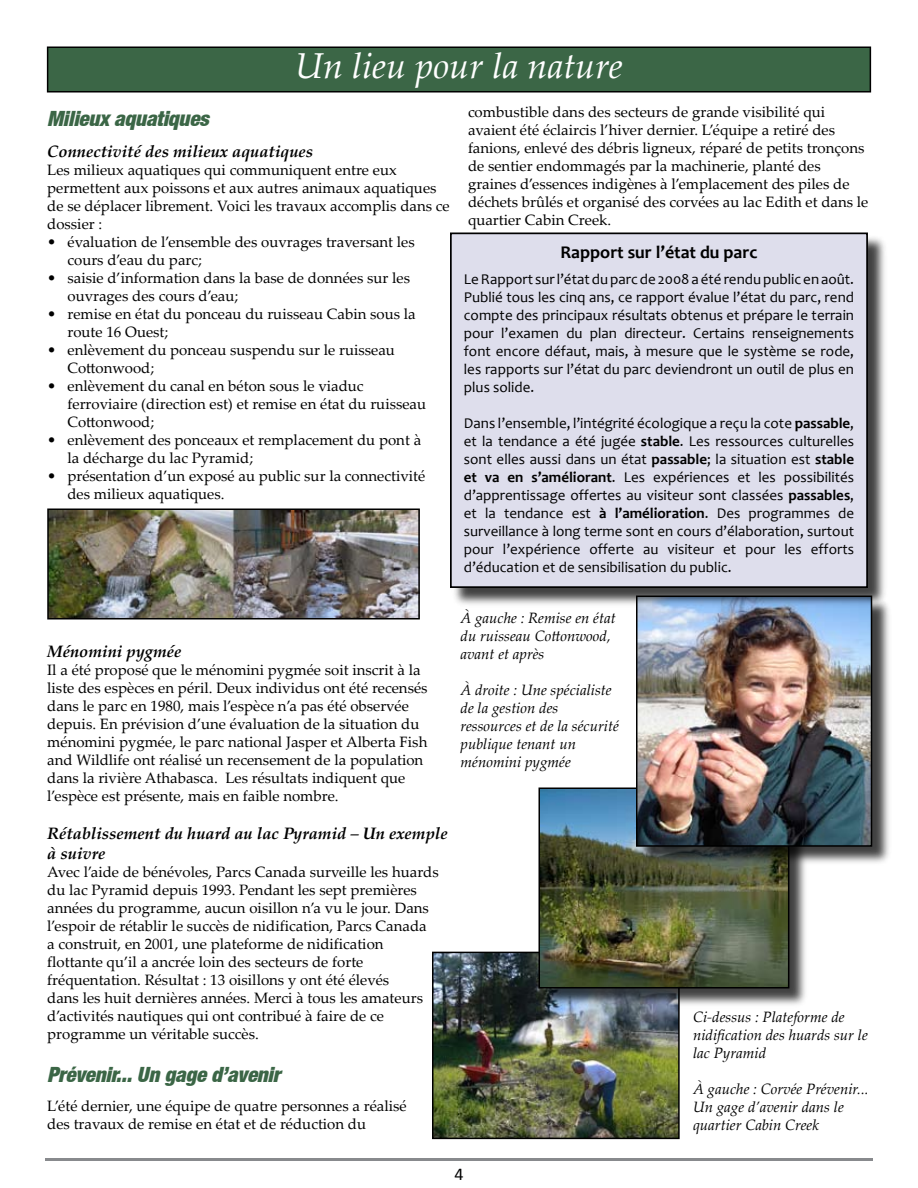
<style>
.page{position:relative;width:918px;height:1188px;background:#fff}
.page>*{position:absolute;margin:0;border:0;box-sizing:border-box;transform-origin:0 0}
.t1{font:italic 36px "Palatino Linotype";color:#fff}
.t2{font:italic 900 condensed 21px "Helvetica Neue";letter-spacing:-.01em;color:#3b6646}
.t3{font:700 18px "Candara";color:#000}
.t4{font:italic 700 16.5px/19.8px "Palatino Linotype";color:#000}
.t5{font:15px/18px "Palatino Linotype";color:#000}
.t6{font:15px/18px "Candara";color:#000;text-align:justify}
.t7{font:italic 15px/18px "Palatino Linotype";color:#000}
.s1{font-weight:700}
</style>
<div class="page">
<div style="left:48px;top:47px;width:822px;height:45px;background:#3b6646"></div>
<div style="left:47px;top:46px;width:824px;height:47px;border:2px solid #000"></div>
<hr style="left:45px;top:1158px;width:828px;height:3px;background:#888a8d">
<img style="left:435px;top:955px;width:242px;height:181px">
<div style="left:432px;top:952px;width:248px;height:187px;border:2px solid #000"></div>
<img style="left:50px;top:511px;width:367px;height:106px">
<div style="left:47px;top:508px;width:373px;height:112px;border:2px solid #000"></div>
<div style="left:540px;top:789px;width:270px;height:220px;background:#000;opacity:.75"></div>
<img style="left:541px;top:791px;width:245px;height:194px">
<div style="left:538px;top:788px;width:251px;height:200px;border:2px solid #000"></div>
<div style="left:638px;top:597px;width:254px;height:270px;background:#000;opacity:.75"></div>
<img style="left:639px;top:608px;width:230px;height:236px">
<div style="left:636px;top:596px;width:236px;height:251px;border:2px solid #000"></div>
<div style="left:452px;top:234px;width:436px;height:374px;background:#000;opacity:.75"></div>
<div style="left:451px;top:233px;width:416px;height:354px;background:#dedeec"></div>
<div style="left:450px;top:233px;width:418px;height:355px;border:2px solid #000"></div>
<h1 class="t1" style="left:295px;top:40px;width:329px">Un lieu pour la nature</h1>
<h2 class="t2" style="left:47px;top:106px;width:163px">Milieux aquatiques</h2>
<p class="t4" style="left:47px;top:141px;width:267px">Connectivité des milieux aquatiques</p>
<p class="t5" style="left:47px;top:160px;width:351px">Les milieux aquatiques qui communiquent entre eux</p>
<p class="t5" style="left:47px;top:178px;width:391px">permettent aux poissons et aux autres animaux aquatiques</p>
<p class="t5" style="left:47px;top:196px;width:404px">de se déplacer librement. Voici les travaux accomplis dans ce</p>
<p class="t5" style="left:47px;top:214px;width:57px">dossier :</p>
<p class="t5" style="left:68px;top:232px;width:349px">évaluation de l’ensemble des ouvrages traversant les</p>
<p class="t5" style="left:68px;top:250px;width:136px">cours d’eau du parc;</p>
<p class="t5" style="left:68px;top:268px;width:344px">saisie d’information dans la base de données sur les</p>
<p class="t5" style="left:68px;top:286px;width:172px">ouvrages des cours d’eau;</p>
<p class="t5" style="left:68px;top:304px;width:350px">remise en état du ponceau du ruisseau Cabin sous la</p>
<p class="t5" style="left:68px;top:322px;width:102px">route 16 Ouest;</p>
<p class="t5" style="left:68px;top:340px;width:329px">enlèvement du ponceau suspendu sur le ruisseau</p>
<p class="t5" style="left:68px;top:358px;width:88px">Cottonwood;</p>
<p class="t5" style="left:68px;top:376px;width:298px">enlèvement du canal en béton sous le viaduc</p>
<p class="t5" style="left:68px;top:394px;width:360px">ferroviaire (direction est) et remise en état du ruisseau</p>
<p class="t5" style="left:68px;top:412px;width:88px">Cottonwood;</p>
<p class="t5" style="left:68px;top:430px;width:355px">enlèvement des ponceaux et remplacement du pont à</p>
<p class="t5" style="left:68px;top:448px;width:187px">la décharge du lac Pyramid;</p>
<p class="t5" style="left:68px;top:466px;width:359px">présentation d’un exposé au public sur la connectivité</p>
<p class="t5" style="left:68px;top:484px;width:158px">des milieux aquatiques.</p>
<p class="t5" style="left:47px;top:232px;width:11px">•</p>
<p class="t5" style="left:47px;top:268px;width:11px">•</p>
<p class="t5" style="left:47px;top:304px;width:11px">•</p>
<p class="t5" style="left:47px;top:340px;width:11px">•</p>
<p class="t5" style="left:47px;top:376px;width:11px">•</p>
<p class="t5" style="left:47px;top:430px;width:11px">•</p>
<p class="t5" style="left:47px;top:466px;width:11px">•</p>
<p class="t5" style="left:468px;top:102px;width:402px">combustible dans des secteurs de grande visibilité qui avaient été éclaircis l’hiver dernier. L’équipe a retiré des fanions, enlevé des débris ligneux, réparé de petits tronçons de sentier endommagés par la machinerie, planté des graines d’essences indigènes à l’emplacement des piles de déchets brûlés et organisé des corvées au lac Edith et dans le quartier Cabin Creek.</p>
<p class="t3" style="left:561px;top:241px;width:198px">Rapport sur l’état du parc</p>
<p class="t6" style="left:464px;top:270px;width:392px">Le Rapport sur l’état du parc de 2008 a été rendu public en août.<br>Publié tous les cinq ans, ce rapport évalue l’état du parc, rend compte des principaux résultats obtenus et prépare le terrain pour l’examen du plan directeur. Certains renseignements font encore défaut, mais, à mesure que le système se rode, les rapports sur l’état du parc deviendront un outil de plus en plus solide.</p>
<p class="t6" style="left:464px;top:414px;width:392px">Dans l’ensemble, l’intégrité écologique a reçu la cote <span class="s1">passable</span>, et la tendance a été jugée <span class="s1">stable</span>. Les ressources culturelles sont elles aussi dans un état <span class="s1">passable</span>; la situation est <span class="s1">stable et va en s’améliorant</span>. Les expériences et les possibilités d’apprentissage offertes au visiteur sont classées <span class="s1">passables</span>, et la tendance est <span class="s1">à l’amélioration</span>. Des programmes de surveillance à long terme sont en cours d’élaboration, surtout pour l’expérience offerte au visiteur et pour les efforts d’éducation et de sensibilisation du public.</p>
<p class="t4" style="left:47px;top:641px;width:136px">Ménomini pygmée</p>
<p class="t5" style="left:47px;top:661px;width:382px">Il a été proposé que le ménomini pygmée soit inscrit à la liste des espèces en péril. Deux individus ont été recensés dans le parc en 1980, mais l’espèce n’a pas été observée depuis. En prévision d’une évaluation de la situation du ménomini pygmée, le parc national Jasper et Alberta Fish and Wildlife ont réalisé un recensement de la population dans la rivière Athabasca. Les résultats indiquent que l’espèce est présente, mais en faible nombre.</p>
<p class="t4" style="left:47px;top:823px;width:402px">Rétablissement du huard au lac Pyramid – Un exemple à suivre</p>
<p class="t5" style="left:47px;top:862px;width:393px">Avec l’aide de bénévoles, Parcs Canada surveille les huards du lac Pyramid depuis 1993. Pendant les sept premières années du programme, aucun oisillon n’a vu le jour. Dans l’espoir de rétablir le succès de nidification, Parcs Canada<br>a construit, en 2001, une plateforme de nidification flottante qu’il a ancrée loin des secteurs de forte fréquentation. Résultat : 13 oisillons y ont été élevés<br>dans les huit dernières années. Merci à tous les amateurs d’activités nautiques qui ont contribué à faire de ce programme un véritable succès.</p>
<h2 class="t2" style="left:47px;top:1062px;width:234px">Prévenir... Un gage d’avenir</h2>
<p class="t5" style="left:47px;top:1096px;width:361px">L’été dernier, une équipe de quatre personnes a réalisé des travaux de remise en état et de réduction du</p>
<p class="t7" style="left:460px;top:608px;width:157px">À gauche : Remise en état du ruisseau Cottonwood, avant et après</p>
<p class="t7" style="left:460px;top:680px;width:160px">À droite : Une spécialiste de la gestion des ressources et de la sécurité publique tenant un ménomini pygmée</p>
<p class="t7" style="left:693px;top:1007px;width:176px">Ci-dessus : Plateforme de nidification des huards sur le lac Pyramid</p>
<p class="t7" style="left:693px;top:1079px;width:177px">À gauche : Corvée Prévenir...<br>Un gage d’avenir dans le quartier Cabin Creek</p>
</div>
